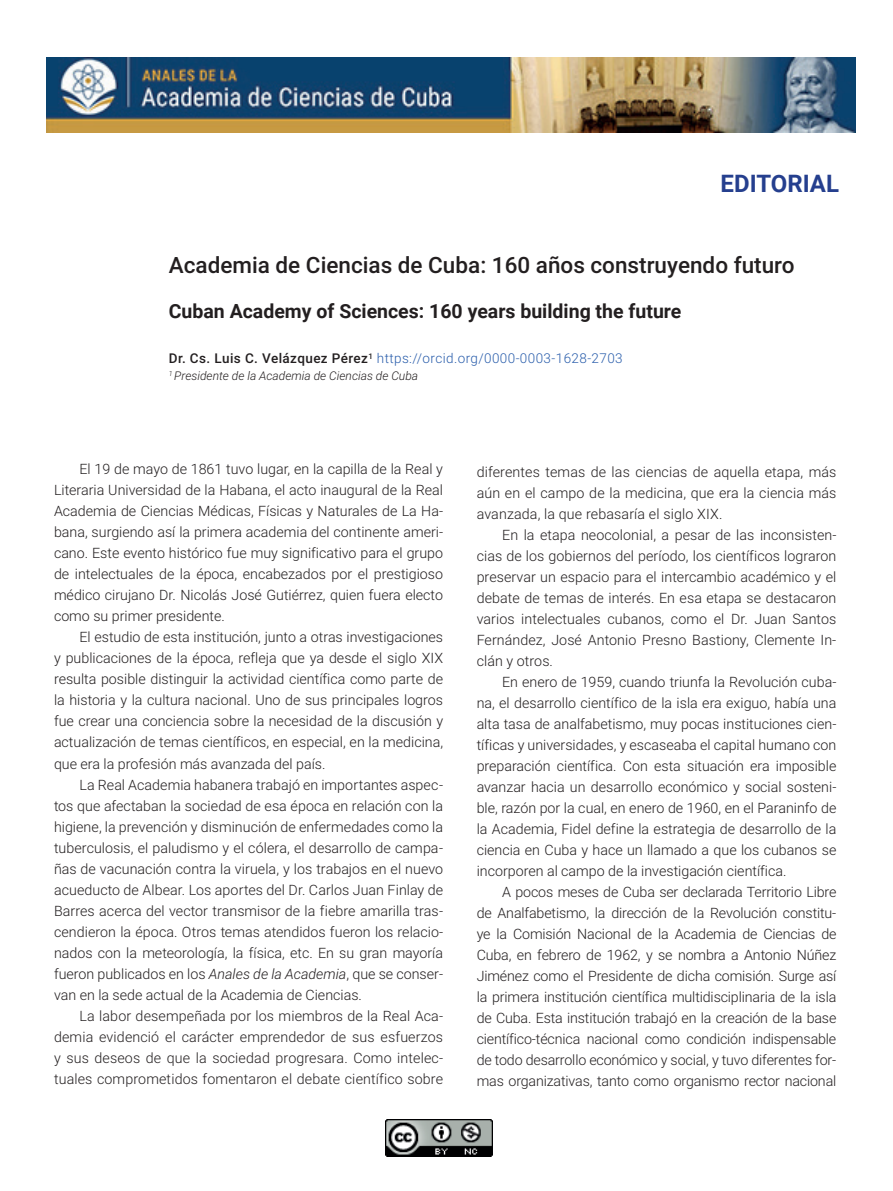
<style>
.page{position:relative;width:893px;height:1191px;background:#fff}
.page>*{position:absolute;margin:0;border:0;box-sizing:border-box;transform-origin:0 0}
.t1{font:700 24px "Roboto";color:#253f8e}
.t2{font:500 22.5px "Roboto";color:#231f20}
.t3{font:700 19.5px "Roboto";color:#231f20}
.t4{font:300 14.25px/21px "Roboto";color:#231f20;text-align:justify}
.t5{font:300 13.5px "Roboto";letter-spacing:.03em;color:#295dab}
.t6{font:italic 300 12px "Roboto";color:#231f20}
.s1{font-weight:500;color:#231f20}
.s2{font-style:italic}
</style>
<div class="page">
<img style="left:386px;top:1119px;width:106px;height:37px">
<img style="left:47px;top:57px;width:808px;height:75px">
<h1 class="t1" style="left:721px;top:167px;width:120px">EDITORIAL</h1>
<h2 class="t2" style="left:169px;top:250px;width:627px">Academia de Ciencias de Cuba: 160 años construyendo futuro</h2>
<h3 class="t3" style="left:169px;top:297px;width:514px">Cuban Academy of Sciences: 160 years building the future</h3>
<p class="t5" style="left:169px;top:351px;width:455px"><span class="s1">Dr. Cs. Luis C. Velázquez Pérez</span><sup>1</sup> https://orcid.org/0000-0003-1628-2703</p>
<p class="t6" style="left:169px;top:369px;width:251px"><sup>1</sup> Presidente de la Academia de Ciencias de Cuba</p>
<p class="t4" style="left:54px;top:459px;width:391px;text-indent:26px">El 19 de mayo de 1861 tuvo lugar, en la capilla de la Real y Literaria Universidad de la Habana, el acto inaugural de la Real Academia de Ciencias Médicas, Físicas y Naturales de La Ha&shy;bana, surgiendo así la primera academia del continente ameri&shy;cano. Este evento histórico fue muy significativo para el grupo de intelectuales de la época, encabezados por el prestigioso médico cirujano Dr. Nicolás José Gutiérrez, quien fuera electo como su primer presidente.</p>
<p class="t4" style="left:54px;top:627px;width:391px;text-indent:26px">El estudio de esta institución, junto a otras investigaciones y publicaciones de la época, refleja que ya desde el siglo XIX resulta posible distinguir la actividad científica como parte de la historia y la cultura nacional. Uno de sus principales logros fue crear una conciencia sobre la necesidad de la discusión y actualización de temas científicos, en especial, en la medicina, que era la profesión más avanzada del país.</p>
<p class="t4" style="left:54px;top:774px;width:391px;text-indent:26px">La Real Academia habanera trabajó en importantes aspec&shy;tos que afectaban la sociedad de esa época en relación con la higiene, la prevención y disminución de enfermedades como la tuberculosis, el paludismo y el cólera, el desarrollo de campa&shy;ñas de vacunación contra la viruela, y los trabajos en el nuevo acueducto de Albear. Los aportes del Dr. Carlos Juan Finlay de Barres acerca del vector transmisor de la fiebre amarilla tras&shy;cendieron la época. Otros temas atendidos fueron los relacio&shy;nados con la meteorología, la física, etc. En su gran mayoría fueron publicados en los <span class="s2">Anales de la Academia</span>, que se conser&shy;van en la sede actual de la Academia de Ciencias.</p>
<p class="t4" style="left:54px;top:1005px;width:391px;text-indent:26px">La labor desempeñada por los miembros de la Real Aca&shy;demia evidenció el carácter emprendedor de sus esfuerzos y sus deseos de que la sociedad progresara. Como intelec&shy;tuales comprometidos fomentaron el debate científico sobre</p>
<p class="t4" style="left:477px;top:461px;width:361px">diferentes temas de las ciencias de aquella etapa, más aún en el campo de la medicina, que era la ciencia más avanzada, la que rebasaría el siglo XIX.</p>
<p class="t4" style="left:477px;top:524px;width:361px;text-indent:26px">En la etapa neocolonial, a pesar de las inconsisten&shy;cias de los gobiernos del período, los científicos lograron preservar un espacio para el intercambio académico y el debate de temas de interés. En esa etapa se destacaron varios intelectuales cubanos, como el Dr. Juan Santos Fernández, José Antonio Presno Bastiony, Clemente In&shy;clán y otros.</p>
<p class="t4" style="left:477px;top:671px;width:361px;text-indent:26px">En enero de 1959, cuando triunfa la Revolución cuba&shy;na, el desarrollo científico de la isla era exiguo, había una alta tasa de analfabetismo, muy pocas instituciones cien&shy;tíficas y universidades, y escaseaba el capital humano con preparación científica. Con esta situación era imposible avanzar hacia un desarrollo económico y social sosteni&shy;ble, razón por la cual, en enero de 1960, en el Paraninfo de la Academia, Fidel define la estrategia de desarrollo de la ciencia en Cuba y hace un llamado a que los cubanos se incorporen al campo de la investigación científica.</p>
<p class="t4" style="left:477px;top:881px;width:361px;text-indent:26px">A pocos meses de Cuba ser declarada Territorio Libre de Analfabetismo, la dirección de la Revolución constitu&shy;ye la Comisión Nacional de la Academia de Ciencias de Cuba, en febrero de 1962, y se nombra a Antonio Núñez Jiménez como el Presidente de dicha comisión. Surge así la primera institución científica multidisciplinaria de la isla de Cuba. Esta institución trabajó en la creación de la base científico-técnica nacional como condición indispensable de todo desarrollo económico y social, y tuvo diferentes for&shy;mas organizativas, tanto como organismo rector nacional</p>
</div>
